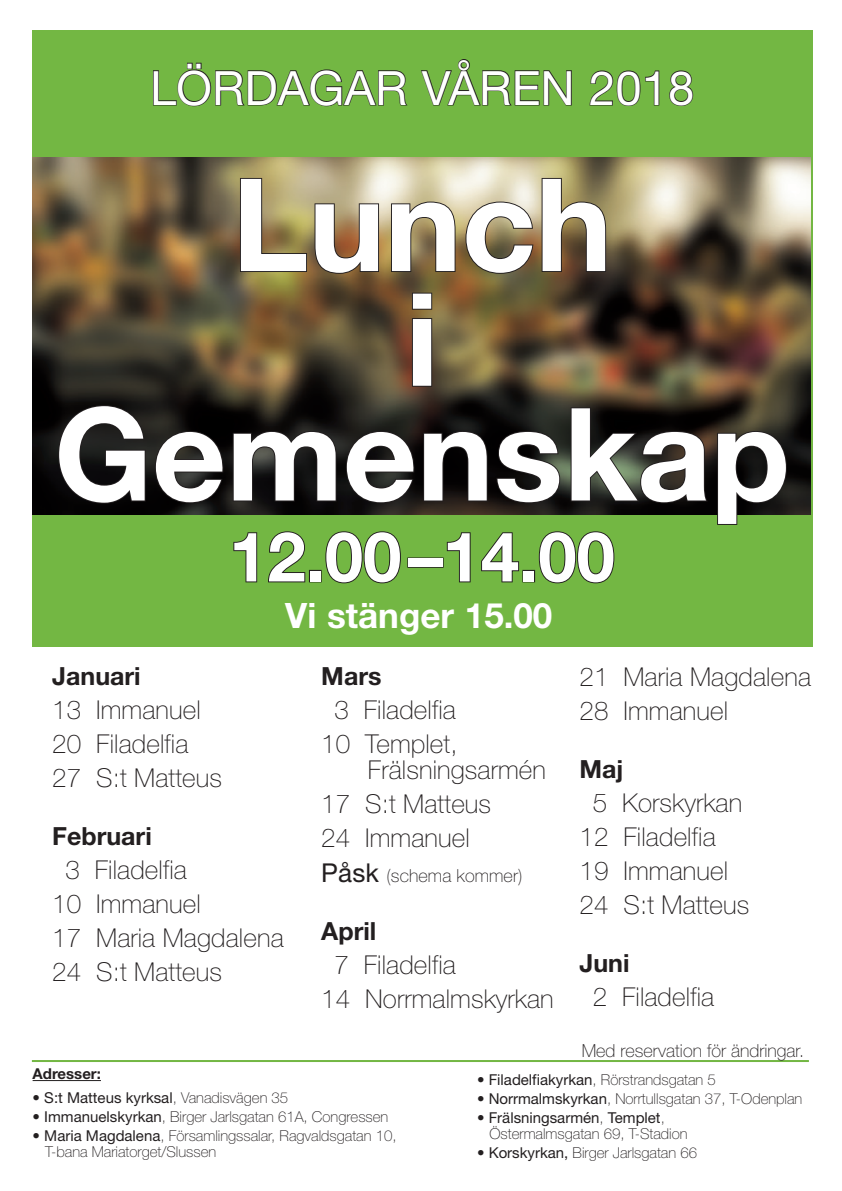
<style>
.page{position:relative;width:842px;height:1191px;background:#fff}
.page>*{position:absolute;margin:0;border:0;box-sizing:border-box;transform-origin:0 0}
.t1{font:700 129px "Helvetica Neue LT Std";color:#fff}
.t2{font:700 68.8px "Helvetica Neue LT Std";color:#fff}
.Brödtext{font:47.3px "Helvetica Neue LT Std";color:#fff}
.Brödtext-2{font:700 35px "Helvetica Neue LT Std";color:#fff}
.datum_plats{font:100 26px/26px "Helvetica Neue LT Std";letter-spacing:.005em;color:#231f20}
.månad{font:700 25px "Helvetica Neue LT Std";color:#231f20}
.adresser{font:100 18px "Helvetica Neue LT Std";color:#231f20}
.datum_plats-2{font:100 18px "Helvetica Neue LT Std";letter-spacing:.005em;color:#231f20}
.adresser-2{font:100 15px/16px "Helvetica Neue LT Std";color:#231f20}
.adresser-3{font:15px "Helvetica Neue LT Std";color:#231f20}
.adresser-4{font:700 15px "Helvetica Neue LT Std";color:#231f20}
.s1{font-weight:400;font-size:26px}
.s2{font-weight:100}
.s3{font-weight:400}
</style>
<div class="page">
<div style="left:32px;top:30px;width:780px;height:616px;background:#73b743"></div>
<img style="left:32px;top:158px;width:779px;height:357px">
<svg style="left:233px;top:532px;width:25px;height:51px"></svg>
<svg style="left:268px;top:531px;width:38px;height:52px"></svg>
<div style="left:309px;top:570px;width:13px;height:12px;border:2px solid #231f20"></div>
<svg style="left:325px;top:531px;width:76px;height:53px"></svg>
<div style="left:407px;top:557px;width:37px;height:11px;border:2px solid #231f20"></div>
<svg style="left:446px;top:532px;width:25px;height:51px"></svg>
<svg style="left:481px;top:532px;width:39px;height:51px"></svg>
<div style="left:522px;top:570px;width:13px;height:12px;border:2px solid #231f20"></div>
<svg style="left:538px;top:531px;width:77px;height:53px"></svg>
<svg style="left:153px;top:62px;width:255px;height:45px"></svg>
<svg style="left:421px;top:59px;width:151px;height:47px"></svg>
<svg style="left:589px;top:70px;width:71px;height:36px"></svg>
<svg style="left:669px;top:70px;width:25px;height:36px"></svg>
<svg style="left:239px;top:177px;width:69px;height:96px;background:#968657"></svg>
<svg style="left:314px;top:202px;width:66px;height:73px;background:#8d714e"></svg>
<svg style="left:390px;top:201px;width:66px;height:72px;background:#94845a"></svg>
<svg style="left:464px;top:201px;width:70px;height:74px;background:#8d7d5d"></svg>
<svg style="left:541px;top:177px;width:66px;height:96px;background:#7e6d48"></svg>
<svg style="left:411px;top:292px;width:22px;height:96px;background:#614730"></svg>
<svg style="left:57px;top:404px;width:90px;height:100px;background:#151414"></svg>
<svg style="left:154px;top:430px;width:70px;height:74px;background:#1c1b1a"></svg>
<svg style="left:232px;top:430px;width:105px;height:72px;background:#1d1c1b"></svg>
<svg style="left:345px;top:430px;width:70px;height:74px;background:#1a1918"></svg>
<svg style="left:422px;top:430px;width:67px;height:72px;background:#0b0909"></svg>
<svg style="left:495px;top:430px;width:66px;height:74px;background:#171715"></svg>
<svg style="left:570px;top:406px;width:140px;height:98px;background:#292922"></svg>
<svg style="left:716px;top:430px;width:72px;height:95px;background:#1e2317"></svg>
<hr style="left:32px;top:1060px;width:777px;height:2px;background:#73b743">
<hr style="left:33px;top:1080px;width:68px;height:1px;background:#231f20">
<p class="Brödtext" style="left:150px;top:60px;width:546px">LÖRDAGAR VÅREN 2018</p>
<p class="t1" style="left:232px;top:145px;width:382px">Lunch</p>
<p class="t1" style="left:405px;top:260px;width:35px">i</p>
<p class="t1" style="left:54px;top:375px;width:737px">Gemenskap</p>
<p class="t2" style="left:229px;top:514px;width:387px">12.00–14.00</p>
<p class="Brödtext-2" style="left:285px;top:593px;width:269px">Vi stänger 15.00</p>
<p class="månad" style="left:52px;top:660px;width:90px">Januari</p>
<p class="datum_plats" style="left:52px;top:696px;width:150px">13 Immanuel</p>
<p class="datum_plats" style="left:52px;top:730px;width:138px">20 Filadelfia</p>
<p class="datum_plats" style="left:52px;top:764px;width:171px">27 S:t Matteus</p>
<p class="månad" style="left:52px;top:820px;width:101px">Februari</p>
<p class="datum_plats" style="left:65px;top:856px;width:123px">3 Filadelfia</p>
<p class="datum_plats" style="left:52px;top:890px;width:150px">10 Immanuel</p>
<p class="datum_plats" style="left:52px;top:924px;width:233px">17 Maria Magdalena</p>
<p class="datum_plats" style="left:52px;top:958px;width:171px">24 S:t Matteus</p>
<p class="månad" style="left:321px;top:661px;width:62px">Mars</p>
<p class="datum_plats" style="left:334px;top:697px;width:123px">3 Filadelfia</p>
<p class="datum_plats" style="left:368px;top:731px;width:180px;text-indent:-47px">10 Templet,<br>Frälsningsarmén</p>
<p class="datum_plats" style="left:321px;top:791px;width:171px">17 S:t Matteus</p>
<p class="datum_plats" style="left:321px;top:825px;width:150px">24 Immanuel</p>
<p class="datum_plats-2" style="left:321px;top:864px;width:203px"><span class="s1">Påsk</span> (schema kommer)</p>
<p class="månad" style="left:321px;top:915px;width:57px">April</p>
<p class="datum_plats" style="left:334px;top:951px;width:123px">7 Filadelfia</p>
<p class="datum_plats" style="left:321px;top:985px;width:234px">14 Norrmalmskyrkan</p>
<p class="datum_plats" style="left:580px;top:664px;width:233px">21 Maria Magdalena</p>
<p class="datum_plats" style="left:580px;top:698px;width:150px">28 Immanuel</p>
<p class="månad" style="left:580px;top:754px;width:45px">Maj</p>
<p class="datum_plats" style="left:593px;top:790px;width:151px">5 Korskyrkan</p>
<p class="datum_plats" style="left:580px;top:824px;width:138px">12 Filadelfia</p>
<p class="datum_plats" style="left:580px;top:858px;width:150px">19 Immanuel</p>
<p class="datum_plats" style="left:580px;top:892px;width:171px">24 S:t Matteus</p>
<p class="månad" style="left:580px;top:948px;width:51px">Juni</p>
<p class="datum_plats" style="left:593px;top:984px;width:123px">2 Filadelfia</p>
<p class="adresser" style="left:582px;top:1040px;width:224px">Med reservation för ändringar.</p>
<p class="adresser-4" style="left:33px;top:1064px;width:70px">Adresser:</p>
<p class="adresser-3" style="left:33px;top:1088px;width:257px"><span class="s2">•</span> S:t Matteus kyrksal<span class="s2">, Vanadisvägen 35</span></p>
<p class="adresser-2" style="left:33px;top:1108px;width:357px">• <span class="s3">Immanuelskyrkan</span>, Birger Jarlsgatan 61A, Congressen</p>
<p class="adresser-2" style="left:45px;top:1127px;width:353px;text-indent:-13px"><span class="s3">• Maria Magdalena</span>, Församlingssalar, Ragvaldsgatan 10,<br>T-bana Mariatorget/Slussen</p>
<p class="adresser-2" style="left:477px;top:1071px;width:240px">• <span class="s3">Filadelfiakyrkan</span>, Rörstrandsgatan 5</p>
<p class="adresser-2" style="left:477px;top:1090px;width:327px">• <span class="s3">Norrmalmskyrkan</span>, Norrtullsgatan 37, T-Odenplan</p>
<p class="adresser-2" style="left:489px;top:1109px;width:200px;text-indent:-13px">• <span class="s3">Frälsningsarmén</span>, <span class="s3">Templet</span>,<br>Östermalmsgatan 69, T-Stadion</p>
<p class="adresser-2" style="left:477px;top:1144px;width:222px">• <span class="s3">Korskyrkan,</span> Birger Jarlsgatan 66</p>
</div>
